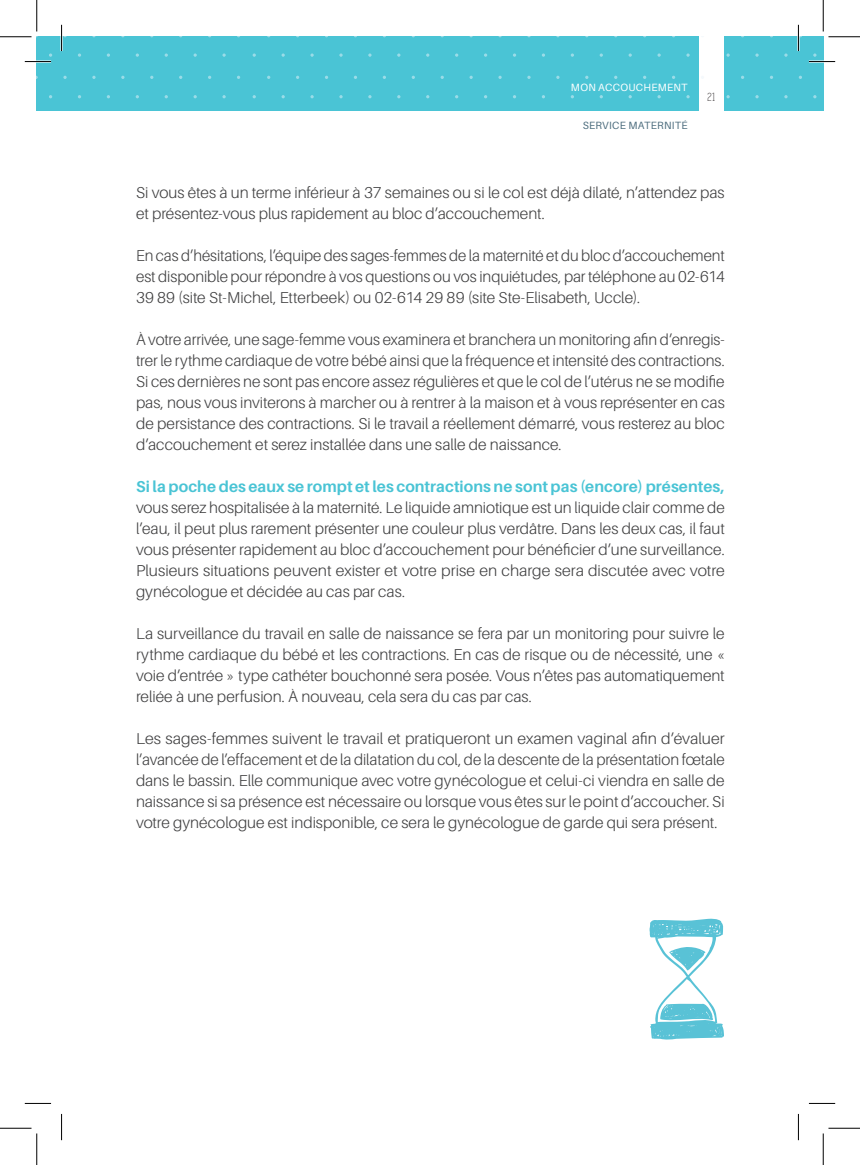
<style>
.page{position:relative;width:860px;height:1165px;background:#fff}
.page>*{position:absolute;margin:0;border:0;box-sizing:border-box;transform-origin:0 0}
.BODY{font:300 15.75px/21px "Aileron";color:#3e3e3f;text-align:justify}
.t1{font:12.25px "Simplifica";color:#231f20}
.t2{font:10.5px "Aileron";letter-spacing:.025em;color:#4d6d7e}
.t3{font:10.5px "Aileron";letter-spacing:.025em;color:#fff}
.s1{font-weight:700;color:#4ac4d5}
</style>
<div class="page">
<div style="left:37px;top:37px;width:25px;height:74px;background:#4ac4d5"></div>
<div style="left:62px;top:37px;width:637px;height:74px;background:#4ac4d5"></div>
<div style="left:725px;top:37px;width:98px;height:74px;background:#4ac4d5"></div>
<svg style="left:78px;top:53px;width:3px;height:4px"></svg>
<svg style="left:193px;top:53px;width:4px;height:4px"></svg>
<svg style="left:222px;top:53px;width:4px;height:4px"></svg>
<svg style="left:281px;top:53px;width:4px;height:4px"></svg>
<svg style="left:310px;top:53px;width:4px;height:4px"></svg>
<svg style="left:339px;top:53px;width:4px;height:4px"></svg>
<svg style="left:513px;top:53px;width:3px;height:4px"></svg>
<svg style="left:599px;top:53px;width:4px;height:4px"></svg>
<svg style="left:628px;top:53px;width:4px;height:4px"></svg>
<svg style="left:657px;top:53px;width:4px;height:4px"></svg>
<svg style="left:726px;top:53px;width:4px;height:4px"></svg>
<svg style="left:649px;top:918px;width:75px;height:122px"></svg>
<hr style="left:25px;top:60px;width:26px;height:3px;background:#fff">
<hr style="left:809px;top:60px;width:26px;height:3px;background:#fff">
<hr style="left:60px;top:25px;width:3px;height:26px;background:#fff">
<hr style="left:797px;top:25px;width:2px;height:26px;background:#fff">
<svg style="left:25px;top:53px;width:27px;height:9px"></svg>
<svg style="left:809px;top:53px;width:26px;height:9px"></svg>
<svg style="left:25px;top:1103px;width:26px;height:1px"></svg>
<svg style="left:809px;top:1103px;width:26px;height:1px"></svg>
<svg style="left:61px;top:25px;width:6px;height:26px"></svg>
<svg style="left:61px;top:1114px;width:1px;height:26px"></svg>
<svg style="left:798px;top:25px;width:4px;height:26px"></svg>
<svg style="left:798px;top:1114px;width:1px;height:26px"></svg>
<hr style="left:0;top:36px;width:32px;height:1px;background:#000">
<hr style="left:828px;top:36px;width:32px;height:1px;background:#000">
<hr style="left:0;top:1128px;width:32px;height:1px;background:#000">
<hr style="left:828px;top:1128px;width:32px;height:1px;background:#000">
<hr style="left:36px;top:0;width:1px;height:32px;background:#000">
<hr style="left:36px;top:1133px;width:1px;height:32px;background:#000">
<hr style="left:823px;top:0;width:1px;height:32px;background:#000">
<hr style="left:823px;top:1133px;width:1px;height:32px;background:#000">
<p class="t3" style="left:571px;top:82px;width:118px">MON ACCOUCHEMENT</p>
<p class="t2" style="left:583px;top:120px;width:107px">SERVICE MATERNITÉ</p>
<p class="t1" style="left:708px;top:91px;width:9px">21</p>
<p class="BODY" style="left:136px;top:182px;width:590px">Si vous êtes à un terme inférieur à 37 semaines ou si le col est déjà dilaté, n’attendez pas et présentez-vous plus rapidement au bloc d’accouchement.</p>
<p class="BODY" style="left:136px;top:245px;width:590px">En cas d’hésitations, l’équipe des sages-femmes de la maternité et du bloc d’accouchement est disponible pour répondre à vos questions ou vos inquiétudes, par téléphone au 02-614<br>39 89 (site St-Michel, Etterbeek) ou 02-614 29 89 (site Ste-Elisabeth, Uccle).</p>
<p class="BODY" style="left:136px;top:329px;width:590px">À votre arrivée, une sage-femme vous examinera et branchera un monitoring afin d’enregis&shy;trer le rythme cardiaque de votre bébé ainsi que la fréquence et intensité des contractions.<br>Si ces dernières ne sont pas encore assez régulières et que le col de l’utérus ne se modifie pas, nous vous inviterons à marcher ou à rentrer à la maison et à vous représenter en cas de persistance des contractions. Si le travail a réellement démarré, vous resterez au bloc d’accouchement et serez installée dans une salle de naissance.</p>
<p class="BODY" style="left:136px;top:476px;width:590px"><span class="s1">Si la poche des eaux se rompt et les contractions ne sont pas (encore) présentes, </span>vous serez hospitalisée à la maternité. Le liquide amniotique est un liquide clair comme de l’eau, il peut plus rarement présenter une couleur plus verdâtre. Dans les deux cas, il faut vous présenter rapidement au bloc d’accouchement pour bénéficier d’une surveillance.<br>Plusieurs situations peuvent exister et votre prise en charge sera discutée avec votre gynécologue et décidée au cas par cas.</p>
<p class="BODY" style="left:136px;top:623px;width:590px">La surveillance du travail en salle de naissance se fera par un monitoring pour suivre le rythme cardiaque du bébé et les contractions. En cas de risque ou de nécessité, une « voie d’entrée » type cathéter bouchonné sera posée. Vous n’êtes pas automatiquement reliée à une perfusion. À nouveau, cela sera du cas par cas.</p>
<p class="BODY" style="left:136px;top:728px;width:590px">Les sages-femmes suivent le travail et pratiqueront un examen vaginal afin d’évaluer l’avancée de l’effacement et de la dilatation du col, de la descente de la présentation fœtale dans le bassin. Elle communique avec votre gynécologue et celui-ci viendra en salle de naissance si sa présence est nécessaire ou lorsque vous êtes sur le point d’accoucher. Si votre gynécologue est indisponible, ce sera le gynécologue de garde qui sera présent.</p>
</div>
